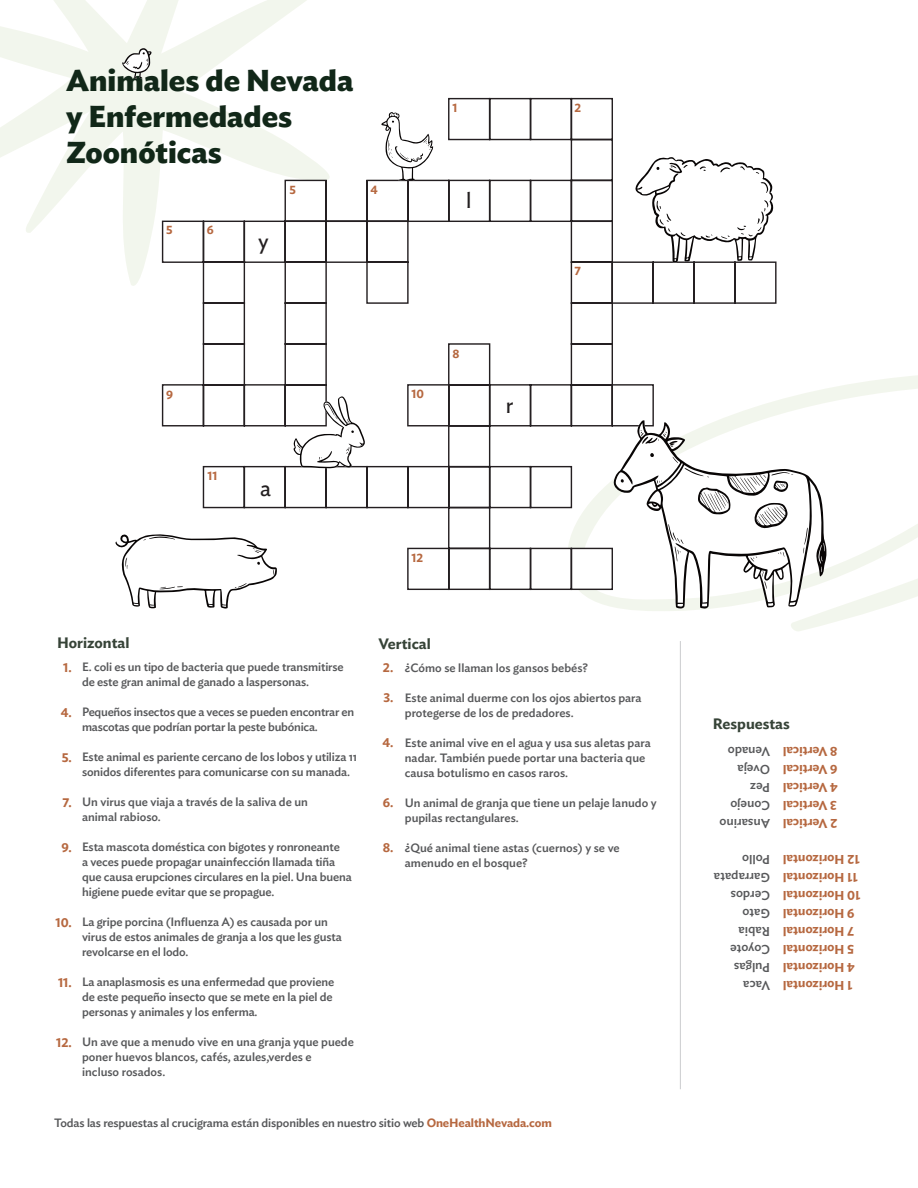
<style>
.page{position:relative;width:918px;height:1188px;background:#fff}
.page>*{position:absolute;margin:0;border:0;box-sizing:border-box;transform-origin:0 0}
.t1{font:700 30px/36px "Ideal Sans";color:#112718}
.t2{font:22.5px "Ideal Sans";color:#231f20}
.t3{font:600 15px "Ideal Sans";color:#364337}
.t4{font:600 12.75px "Ideal Sans";color:#b66840}
.t5{font:500 12.75px "Ideal Sans";color:#57585a}
.t6{font:500 12px/15px "Ideal Sans";letter-spacing:-.01em;color:#57585a}
.t7{font:600 12px "Ideal Sans";color:#b66840}
.s1{font-weight:600;color:#b66840}
</style>
<div class="page">
<svg style="left:0;top:0;width:307px;height:286px"></svg>
<svg style="left:580px;top:375px;width:338px;height:256px"></svg>
<svg style="left:161px;top:97px;width:616px;height:494px"></svg>
<svg style="left:613px;top:420px;width:213px;height:189px"></svg>
<svg style="left:115px;top:534px;width:162px;height:75px"></svg>
<svg style="left:635px;top:157px;width:139px;height:106px"></svg>
<hr style="left:680px;top:641px;width:1px;height:448px;background:#d1d2d4">
<svg style="left:122px;top:48px;width:30px;height:31px"></svg>
<svg style="left:293px;top:396px;width:72px;height:72px"></svg>
<svg style="left:381px;top:112px;width:52px;height:69px"></svg>
<p class="t1" style="left:66px;top:61px;width:289px">Animales de Nevada</p>
<p class="t1" style="left:66px;top:97px;width:228px">y Enfermedades<br>Zoonóticas</p>
<p class="t7" style="left:166px;top:220px;width:8px">5</p>
<p class="t7" style="left:207px;top:220px;width:8px">6</p>
<p class="t2" style="left:258px;top:224px;width:12px">y</p>
<p class="t7" style="left:289px;top:180px;width:8px">5</p>
<p class="t7" style="left:370px;top:180px;width:9px">4</p>
<p class="t7" style="left:166px;top:385px;width:8px">9</p>
<p class="t7" style="left:207px;top:467px;width:12px">11</p>
<p class="t2" style="left:260px;top:471px;width:12px">a</p>
<p class="t7" style="left:453px;top:98px;width:7px">1</p>
<p class="t7" style="left:575px;top:98px;width:8px">2</p>
<p class="t2" style="left:466px;top:183px;width:7px">l</p>
<p class="t7" style="left:411px;top:385px;width:14px">10</p>
<p class="t7" style="left:453px;top:345px;width:8px">8</p>
<p class="t2" style="left:506px;top:388px;width:9px">r</p>
<p class="t7" style="left:575px;top:261px;width:8px">7</p>
<p class="t7" style="left:411px;top:549px;width:13px">12</p>
<p class="t3" style="left:57px;top:631px;width:74px">Horizontal</p>
<p class="t3" style="left:378px;top:632px;width:54px">Vertical</p>
<p class="t6" style="left:405px;top:659px;width:185px">¿Cómo se llaman los gansos bebés?</p>
<p class="t6" style="left:405px;top:689px;width:238px">Este animal duerme con los ojos abiertos para protegerse de los de predadores.</p>
<p class="t6" style="left:405px;top:734px;width:247px">Este animal vive en el agua y usa sus aletas para nadar. También puede portar una bacteria que causa botulismo en casos raros.</p>
<p class="t6" style="left:405px;top:794px;width:253px">Un animal de granja que tiene un pelaje lanudo y pupilas rectangulares.</p>
<p class="t6" style="left:405px;top:839px;width:216px">¿Qué animal tiene astas (cuernos) y se ve amenudo en el bosque?</p>
<p class="t6" style="left:82px;top:659px;width:263px">E. coli es un tipo de bacteria que puede transmitirse de este gran animal de ganado a laspersonas.</p>
<p class="t6" style="left:82px;top:704px;width:274px">Pequeños insectos que a veces se pueden encontrar en mascotas que podrían portar la peste bubónica.</p>
<p class="t6" style="left:82px;top:749px;width:277px">Este animal es pariente cercano de los lobos y utiliza 11 sonidos diferentes para comunicarse con su manada.</p>
<p class="t6" style="left:82px;top:794px;width:227px">Un virus que viaja a través de la saliva de un</p>
<p class="t6" style="left:82px;top:809px;width:80px">animal rabioso.</p>
<p class="t6" style="left:82px;top:839px;width:271px">Esta mascota doméstica con bigotes y ronroneante<br>a veces puede propagar unainfección llamada tiña que causa erupciones circulares en la piel. Una buena higiene puede evitar que se propague.</p>
<p class="t6" style="left:82px;top:914px;width:261px">La gripe porcina (Influenza A) es causada por un virus de estos animales de granja a los que les gusta revolcarse en el lodo.</p>
<p class="t6" style="left:82px;top:974px;width:254px">La anaplasmosis es una enfermedad que proviene de este pequeño insecto que se mete en la piel de personas y animales y los enferma.</p>
<p class="t6" style="left:82px;top:1034px;width:273px">Un ave que a menudo vive en una granja yque puede poner huevos blancos, cafés, azules,verdes e</p>
<p class="t6" style="left:82px;top:1064px;width:85px">incluso rosados.</p>
<p class="t4" style="left:63px;top:658px;width:10px">1.</p>
<p class="t4" style="left:61px;top:703px;width:13px">4.</p>
<p class="t4" style="left:62px;top:748px;width:12px">5.</p>
<p class="t4" style="left:63px;top:793px;width:11px">7.</p>
<p class="t4" style="left:62px;top:838px;width:12px">9.</p>
<p class="t4" style="left:383px;top:658px;width:12px">2.</p>
<p class="t4" style="left:383px;top:688px;width:12px">3.</p>
<p class="t4" style="left:382px;top:733px;width:13px">4.</p>
<p class="t4" style="left:383px;top:793px;width:12px">6.</p>
<p class="t4" style="left:383px;top:838px;width:12px">8.</p>
<p class="t4" style="left:55px;top:913px;width:18px">10.</p>
<p class="t4" style="left:58px;top:973px;width:15px">11.</p>
<p class="t4" style="left:56px;top:1033px;width:17px">12.</p>
<p class="t6" style="left:54px;top:1115px;width:499px">Todas las respuestas al crucigrama están disponibles en nuestro sitio web <span class="s1">OneHealthNevada.com</span></p>
<p class="t3" style="left:713px;top:712px;width:78px">Respuestas</p>
<p class="t5" style="left:770px;top:761px;width:44px;rotate:-180deg">Venado</p>
<p class="t4" style="left:838px;top:761px;width:56px;rotate:-180deg">8 Vertical</p>
<p class="t5" style="left:770px;top:779px;width:34px;rotate:-180deg">Oveja</p>
<p class="t4" style="left:838px;top:779px;width:56px;rotate:-180deg">6 Vertical</p>
<p class="t5" style="left:770px;top:797px;width:21px;rotate:-180deg">Pez</p>
<p class="t4" style="left:838px;top:797px;width:56px;rotate:-180deg">4 Vertical</p>
<p class="t5" style="left:770px;top:815px;width:41px;rotate:-180deg">Conejo</p>
<p class="t4" style="left:837px;top:815px;width:55px;rotate:-180deg">3 Vertical</p>
<p class="t5" style="left:770px;top:833px;width:52px;rotate:-180deg">Ansarino</p>
<p class="t4" style="left:837px;top:833px;width:56px;rotate:-180deg">2 Vertical</p>
<p class="t5" style="left:770px;top:869px;width:29px;rotate:-180deg">Pollo</p>
<p class="t4" style="left:860px;top:869px;width:78px;rotate:-180deg">12 Horizontal</p>
<p class="t5" style="left:770px;top:887px;width:58px;rotate:-180deg">Garrapata</p>
<p class="t4" style="left:858px;top:887px;width:76px;rotate:-180deg">11 Horizontal</p>
<p class="t5" style="left:770px;top:905px;width:41px;rotate:-180deg">Cerdos</p>
<p class="t4" style="left:861px;top:905px;width:79px;rotate:-180deg">10 Horizontal</p>
<p class="t5" style="left:770px;top:923px;width:29px;rotate:-180deg">Gato</p>
<p class="t4" style="left:855px;top:923px;width:73px;rotate:-180deg">9 Horizontal</p>
<p class="t5" style="left:770px;top:941px;width:33px;rotate:-180deg">Rabia</p>
<p class="t4" style="left:854px;top:941px;width:73px;rotate:-180deg">7 Horizontal</p>
<p class="t5" style="left:770px;top:959px;width:41px;rotate:-180deg">Coyote</p>
<p class="t4" style="left:854px;top:959px;width:73px;rotate:-180deg">5 Horizontal</p>
<p class="t5" style="left:770px;top:977px;width:38px;rotate:-180deg">Pulgas</p>
<p class="t4" style="left:855px;top:977px;width:73px;rotate:-180deg">4 Horizontal</p>
<p class="t5" style="left:770px;top:995px;width:28px;rotate:-180deg">Vaca</p>
<p class="t4" style="left:853px;top:995px;width:71px;rotate:-180deg">1 Horizontal</p>
</div>
